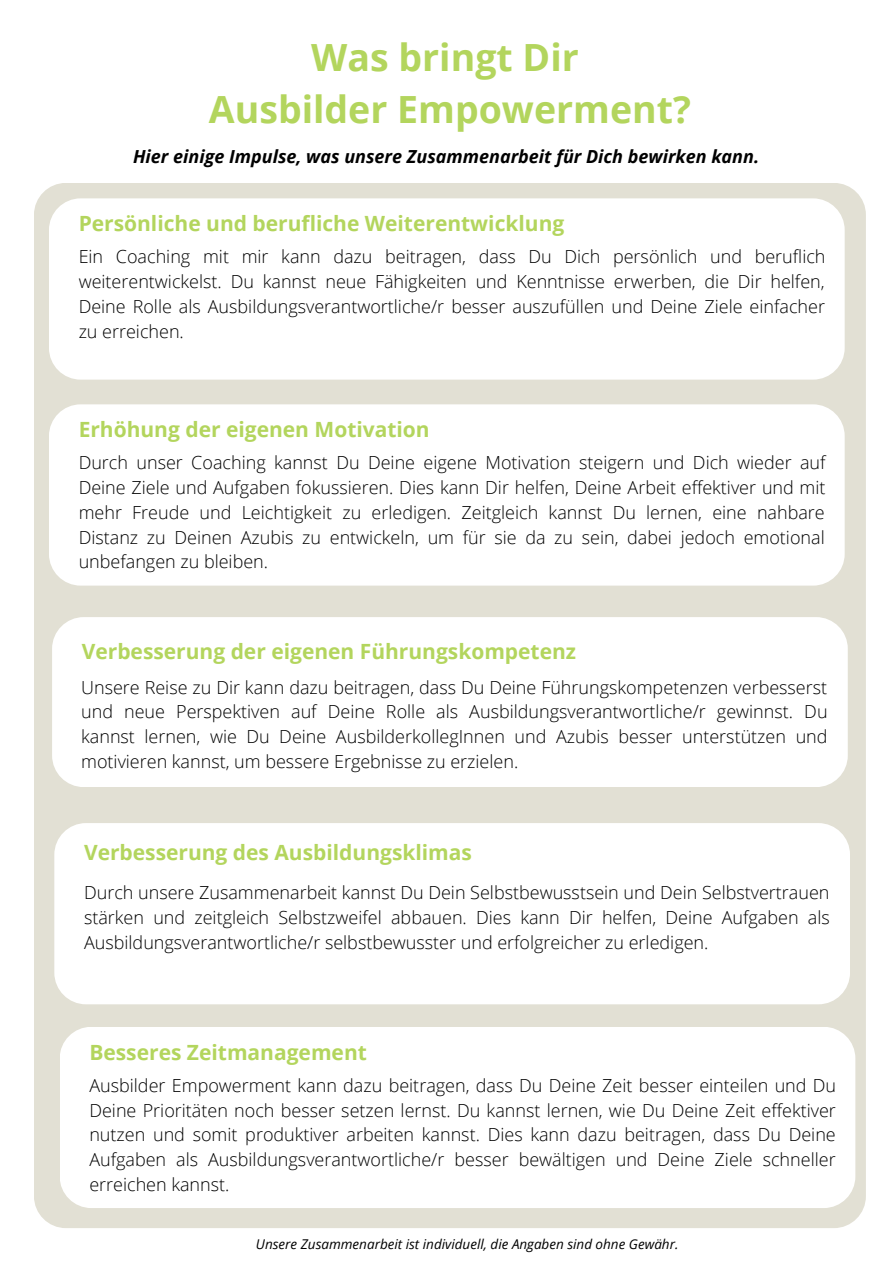
<style>
.page{position:relative;width:893px;height:1264px;background:#fff}
.page>*{position:absolute;margin:0;border:0;box-sizing:border-box;transform-origin:0 0}
.t1{font:700 37.5px "Open Sans";color:#b3d55d}
.t2{font:700 21px "Open Sans";color:#b3d55d}
.t3{font:300 18px/24.8px "Open Sans";color:#000;text-align:justify}
.t4{font:italic 700 18px "Open Sans";color:#000}
.t5{font:italic 13.5px "Open Sans";color:#000}
</style>
<div class="page">
<div style="left:34px;top:183px;width:831px;height:1045px;background:#e2e0d4;border-radius:32px"></div>
<div style="left:49px;top:198px;width:795px;height:181px;background:#fff;border-radius:32px"></div>
<div style="left:49px;top:404px;width:795px;height:181px;background:#fff;border-radius:32px"></div>
<div style="left:52px;top:617px;width:795px;height:170px;background:#fff;border-radius:32px"></div>
<div style="left:54px;top:823px;width:795px;height:181px;background:#fff;border-radius:32px"></div>
<div style="left:60px;top:1026px;width:795px;height:181px;background:#fff;border-radius:32px"></div>
<p class="t1" style="left:311px;top:31px;width:269px">Was bringt Dir</p>
<p class="t1" style="left:209px;top:83px;width:483px">Ausbilder Empowerment?</p>
<p class="t4" style="left:133px;top:144px;width:627px">Hier einige Impulse, was unsere Zusammenarbeit für Dich bewirken kann.</p>
<p class="t2" style="left:79px;top:209px;width:487px">Persönliche und berufliche Weiterentwicklung</p>
<p class="t3" style="left:79px;top:244px;width:748px">Ein Coaching mit mir kann dazu beitragen, dass Du Dich persönlich und beruflich weiterentwickelst. Du kannst neue Fähigkeiten und Kenntnisse erwerben, die Dir helfen, Deine Rolle als Ausbildungsverantwortliche/r besser auszufüllen und Deine Ziele einfacher zu erreichen.</p>
<p class="t2" style="left:79px;top:415px;width:352px">Erhöhung der eigenen Motivation</p>
<p class="t3" style="left:79px;top:450px;width:748px">Durch unser Coaching kannst Du Deine eigene Motivation steigern und Dich wieder auf Deine Ziele und Aufgaben fokussieren. Dies kann Dir helfen, Deine Arbeit effektiver und mit mehr Freude und Leichtigkeit zu erledigen. Zeitgleich kannst Du lernen, eine nahbare Distanz zu Deinen Azubis zu entwickeln, um für sie da zu sein, dabei jedoch emotional unbefangen zu bleiben.</p>
<p class="t2" style="left:82px;top:636px;width:496px">Verbesserung der eigenen Führungskompetenz</p>
<p class="t3" style="left:81px;top:674px;width:747px">Unsere Reise zu Dir kann dazu beitragen, dass Du Deine Führungskompetenzen verbesserst und neue Perspektiven auf Deine Rolle als Ausbildungsverantwortliche/r gewinnst. Du kannst lernen, wie Du Deine AusbilderkollegInnen und Azubis besser unterstützen und motivieren kannst, um bessere Ergebnisse zu erzielen.</p>
<p class="t2" style="left:84px;top:837px;width:389px">Verbesserung des Ausbildungsklimas</p>
<p class="t3" style="left:84px;top:880px;width:747px">Durch unsere Zusammenarbeit kannst Du Dein Selbstbewusstsein und Dein Selbstvertrauen stärken und zeitgleich Selbstzweifel abbauen. Dies kann Dir helfen, Deine Aufgaben als Ausbildungsverantwortliche/r selbstbewusster und erfolgreicher zu erledigen.</p>
<p class="t2" style="left:89px;top:1037px;width:279px">Besseres Zeitmanagement</p>
<p class="t3" style="left:89px;top:1072px;width:748px">Ausbilder Empowerment kann dazu beitragen, dass Du Deine Zeit besser einteilen und Du Deine Prioritäten noch besser setzen lernst. Du kannst lernen, wie Du Deine Zeit effektiver nutzen und somit produktiver arbeiten kannst. Dies kann dazu beitragen, dass Du Deine Aufgaben als Ausbildungsverantwortliche/r besser bewältigen und Deine Ziele schneller erreichen kannst.</p>
<p class="t5" style="left:256px;top:1234px;width:424px">Unsere Zusammenarbeit ist individuell, die Angaben sind ohne Gewähr.</p>
</div>
